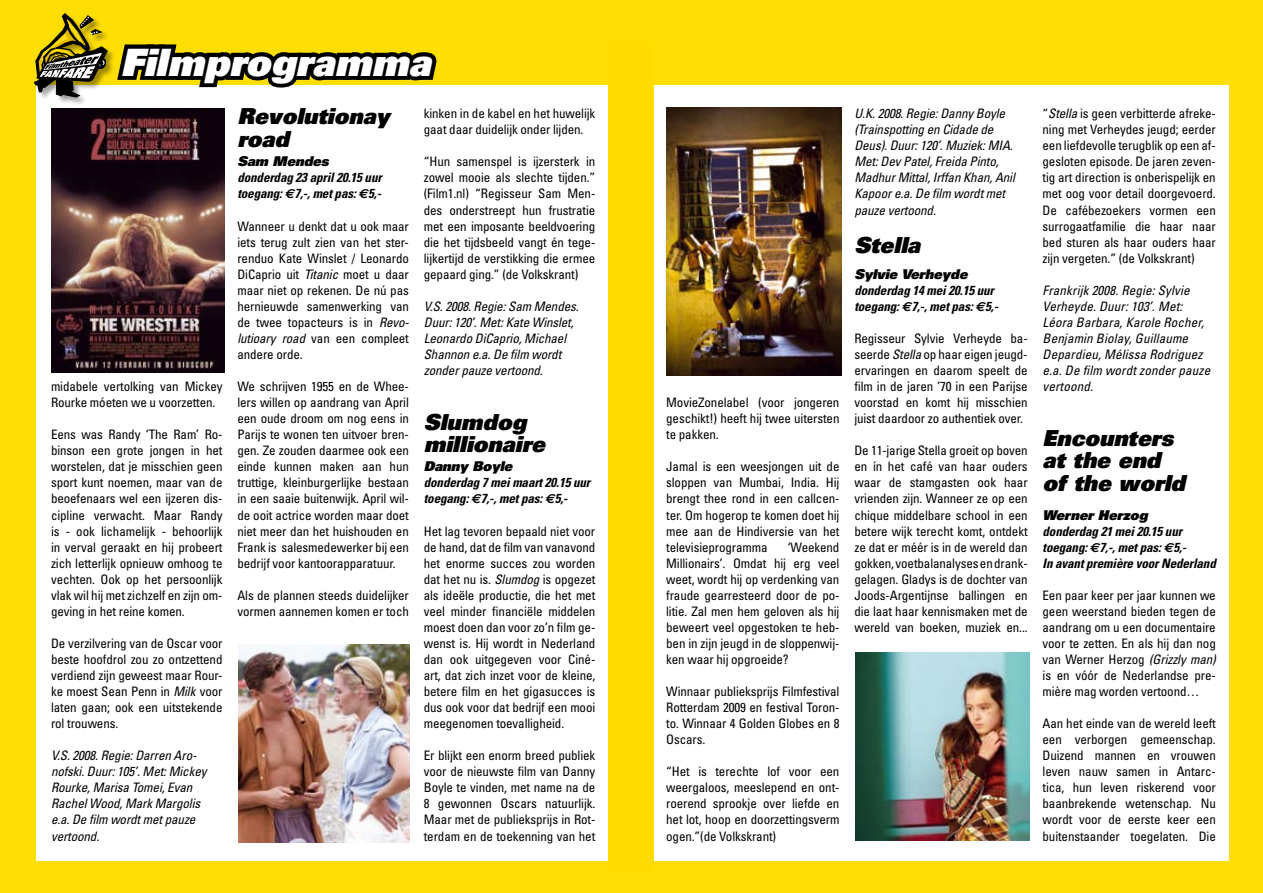
<style>
.page{position:relative;width:1263px;height:893px;background:#ffdf03}
.page>*{position:absolute;margin:0;border:0;box-sizing:border-box;transform-origin:0 0}
.t1{font:italic 900 37.8px "Univers";color:#fff}
.t2{font:italic 900 22.05px/22.5px "Univers";color:#000}
.t3{font:italic 900 13.5px "Univers";letter-spacing:-.01em;color:#000}
.t4{font:condensed 13.05px/16px "Univers";letter-spacing:-.01em;color:#000;text-align:justify}
.t5{font:italic condensed 13.05px/16px "Univers";letter-spacing:-.01em;color:#000}
.t6{font:italic 700 condensed 13.05px/16px "Univers";letter-spacing:-.01em;color:#000}
.t7{font:italic condensed 13.05px/16px "Univers";letter-spacing:.01em;color:#000}
.s1{font-style:italic}
.s2{font-family:"Euro Sans";font-stretch:normal}
</style>
<div class="page">
<div style="left:36px;top:85px;width:1192px;height:775px;background:#fff"></div>
<div style="left:609px;top:42px;width:45px;height:832px;background:#ffdc00"></div>
<div style="left:34px;top:13px;width:83px;height:93px;background:#000;opacity:.39"></div>
<svg style="left:34px;top:14px;width:403px;height:83px"></svg>
<img style="left:238px;top:645px;width:172px;height:197px">
<img style="left:666px;top:107px;width:176px;height:269px">
<img style="left:856px;top:653px;width:173px;height:187px">
<img style="left:51px;top:108px;width:173px;height:264px">
<h1 class="t1" style="left:120px;top:37px;width:312px">Filmprogramma</h1>
<p class="t4" style="left:51px;top:378px;width:173px">midabele vertolking van Mickey<br>Rourke móeten we u voorzetten.</p>
<p class="t4" style="left:51px;top:426px;width:173px">Eens was Randy ‘The Ram’ Ro&shy;binson een grote jongen in het worstelen, dat je misschien geen sport kunt noemen, maar van de beoefenaars wel een ijzeren dis&shy;cipline verwacht. Maar Randy is - ook lichamelijk - behoorlijk in verval geraakt en hij probeert zich letterlijk opnieuw omhoog te vechten. Ook op het persoonlijk vlak wil hij met zichzelf en zijn om&shy;geving in het reine komen.</p>
<p class="t4" style="left:51px;top:635px;width:173px">De verzilvering van de Oscar voor beste hoofdrol zou zo ontzettend verdiend zijn geweest maar Rour&shy;ke moest Sean Penn in <span class="s1">Milk</span> voor laten gaan; ook een uitstekende rol trouwens.</p>
<p class="t5" style="left:51px;top:747px;width:157px">V.S. 2008. Regie: Darren Aro&shy;nofski. Duur: 105’. Met: Mickey<br>Rourke, Marisa Tomei, Evan<br>Rachel Wood, Mark Margolis e.a. De film wordt met pauze vertoond.</p>
<h2 class="t2" style="left:237px;top:104px;width:154px">Revolutionay road</h2>
<p class="t3" style="left:237px;top:153px;width:93px">Sam Mendes</p>
<p class="t6" style="left:237px;top:170px;width:146px">donderdag 23 april 20.15 uur toegang: <span class="s2">€</span>7,-, met pas: <span class="s2">€</span>5,-</p>
<p class="t4" style="left:237px;top:218px;width:173px">Wanneer u denkt dat u ook maar iets terug zult zien van het ster&shy;renduo Kate Winslet / Leonardo DiCaprio uit <span class="s1">Titanic</span> moet u daar maar niet op rekenen. De nú pas hernieuwde samenwerking van de twee topacteurs is in <span class="s1">Revo&shy;lutioary road</span> van een compleet andere orde.</p>
<p class="t4" style="left:237px;top:378px;width:173px">We schrijven 1955 en de Whee&shy;lers willen op aandrang van April een oude droom om nog eens in Parijs te wonen ten uitvoer bren&shy;gen. Ze zouden daarmee ook een einde kunnen maken aan hun truttige, kleinburgerlijke bestaan in een saaie buitenwijk. April wil&shy;de ooit actrice worden maar doet niet meer dan het huishouden en Frank is salesmedewerker bij een bedrijf voor kantoorapparatuur.</p>
<p class="t4" style="left:237px;top:587px;width:173px">Als de plannen steeds duidelijker vormen aannemen komen er toch</p>
<p class="t4" style="left:424px;top:105px;width:173px">kinken in de kabel en het huwelijk gaat daar duidelijk onder lijden.</p>
<p class="t4" style="left:424px;top:153px;width:173px">“Hun samenspel is ijzersterk in zowel mooie als slechte tijden.” (Film1.nl) “Regisseur Sam Men&shy;des onderstreept hun frustratie met een imposante beeldvoering die het tijdsbeeld vangt én tege&shy;lijkertijd de verstikking die ermee gepaard ging.” (de Volkskrant)</p>
<p class="t5" style="left:424px;top:298px;width:156px">V.S. 2008. Regie: Sam Mendes.<br>Duur: 120’. Met: Kate Winslet,<br>Leonardo DiCaprio, Michael<br>Shannon e.a. De film wordt zonder pauze vertoond.</p>
<h2 class="t2" style="left:424px;top:410px;width:123px">Slumdog millionaire</h2>
<p class="t3" style="left:424px;top:458px;width:90px">Danny Boyle</p>
<p class="t6" style="left:424px;top:474px;width:168px">donderdag 7 mei maart 20.15 uur toegang: <span class="s2">€</span>7,-, met pas: <span class="s2">€</span>5,-</p>
<p class="t4" style="left:424px;top:522px;width:173px">Het lag tevoren bepaald niet voor de hand, dat de film van vanavond het enorme succes zou worden dat het nu is. <span class="s1">Slumdog</span> is opgezet als ideële productie, die het met veel minder financiële middelen moest doen dan voor zo’n film ge&shy;wenst is. Hij wordt in Nederland dan ook uitgegeven voor Ciné&shy;art, dat zich inzet voor de kleine, betere film en het gigasucces is dus ook voor dat bedrijf een mooi meegenomen toevalligheid.</p>
<p class="t4" style="left:424px;top:747px;width:173px">Er blijkt een enorm breed publiek voor de nieuwste film van Danny Boyle te vinden, met name na de 8 gewonnen Oscars natuurlijk.<br>Maar met de publieksprijs in Rot&shy;terdam en de toekenning van het</p>
<p class="t4" style="left:666px;top:394px;width:175px">MovieZonelabel (voor jongeren geschikt!) heeft hij twee uitersten te pakken.</p>
<p class="t4" style="left:666px;top:458px;width:175px">Jamal is een weesjongen uit de sloppen van Mumbai, India. Hij brengt thee rond in een callcen&shy;ter. Om hogerop te komen doet hij mee aan de Hindiversie van het televisieprogramma</p>
<p class="t4" style="left:666px;top:539px;width:175px;text-indent:122px">‘Weekend Millionairs’. Omdat hij erg veel weet, wordt hij op verdenking van fraude gearresteerd door de po&shy;litie. Zal men hem geloven als hij beweert veel opgestoken te heb&shy;ben in zijn jeugd in de sloppenwij&shy;ken waar hij opgroeide?</p>
<p class="t4" style="left:666px;top:683px;width:175px">Winnaar publieksprijs Filmfestival Rotterdam 2009 en festival Toron&shy;to. Winnaar 4 Golden Globes en 8<br>Oscars.</p>
<p class="t4" style="left:666px;top:763px;width:175px">“Het is terechte lof voor een weergaloos, meeslepend en ont&shy;roerend sprookje over liefde en het lot, hoop en doorzettingsverm ogen.”(de Volkskrant)</p>
<p class="t5" style="left:854px;top:105px;width:162px">U.K. 2008. Regie: Danny Boyle (Trainspotting en Cidade de<br>Deus). Duur: 120’. Muziek: MIA.<br>Met: Dev Patel, Freida Pinto,<br>Madhur Mittal, Irffan Khan, Anil<br>Kapoor e.a. De film wordt met pauze vertoond.</p>
<h2 class="t2" style="left:854px;top:233px;width:67px">Stella</h2>
<p class="t3" style="left:854px;top:265px;width:115px">Sylvie Verheyde</p>
<p class="t6" style="left:854px;top:282px;width:145px">donderdag 14 mei 20.15 uur toegang: <span class="s2">€</span>7,-, met pas: <span class="s2">€</span>5,-</p>
<p class="t4" style="left:854px;top:330px;width:175px">Regisseur Sylvie Verheyde ba&shy;seerde <span class="s1">Stella</span> op haar eigen jeugd&shy;ervaringen en daarom speelt de film in de jaren ’70 in een Parijse voorstad en komt hij misschien juist daardoor zo authentiek over.</p>
<p class="t4" style="left:854px;top:442px;width:175px">De 11-jarige Stella groeit op boven en ín het café van haar ouders waar de stamgasten ook haar vrienden zijn. Wanneer ze op een chique middelbare school in een betere wijk terecht komt, ontdekt ze dat er méér is in de wereld dan gokken, voetbalanalyses en drank&shy;gelagen. Gladys is de dochter van Joods-Argentijnse ballingen en die laat haar kennismaken met de wereld van boeken, muziek en...</p>
<p class="t4" style="left:1042px;top:105px;width:175px">“<span class="s1">Stella</span> is geen verbitterde afreke&shy;ning met Verheydes jeugd; eerder een liefdevolle terugblik op een af&shy;gesloten episode. De jaren zeven&shy;tig art direction is onberispelijk en met oog voor detail doorgevoerd.<br>De cafébezoekers vormen een surrogaatfamilie die haar naar bed sturen als haar ouders haar zijn vergeten.” (de Volkskrant)</p>
<p class="t7" style="left:1042px;top:282px;width:169px">Frankrijk 2008. Regie: Sylvie<br>Verheyde. Duur: 103’. Met:<br>Léora Barbara, Karole Rocher,<br>Benjamin Biolay, Guillaume<br>Depardieu, Mélissa Rodriguez e.a. De film wordt zonder pauze vertoond.</p>
<h2 class="t2" style="left:1042px;top:426px;width:144px">Encounters at the end of the world</h2>
<p class="t3" style="left:1042px;top:506px;width:107px">Werner Herzog</p>
<p class="t6" style="left:1042px;top:523px;width:175px">donderdag 21 mei 20.15 uur toegang: <span class="s2">€</span>7,-, met pas: <span class="s2">€</span>5,-<br>In avant première voor Nederland</p>
<p class="t4" style="left:1042px;top:587px;width:175px">Een paar keer per jaar kunnen we geen weerstand bieden tegen de aandrang om u een documentaire voor te zetten. En als hij dan nog van Werner Herzog <span class="s1">(Grizzly man) </span>is en vóór de Nederlandse pre&shy;mière mag worden vertoond…</p>
<p class="t4" style="left:1042px;top:715px;width:175px">Aan het einde van de wereld leeft een verborgen gemeenschap.<br>Duizend mannen en vrouwen leven nauw samen in Antarc&shy;tica, hun leven riskerend voor baanbrekende wetenschap. Nu wordt voor de eerste keer een buitenstaander toegelaten. Die</p>
</div>
